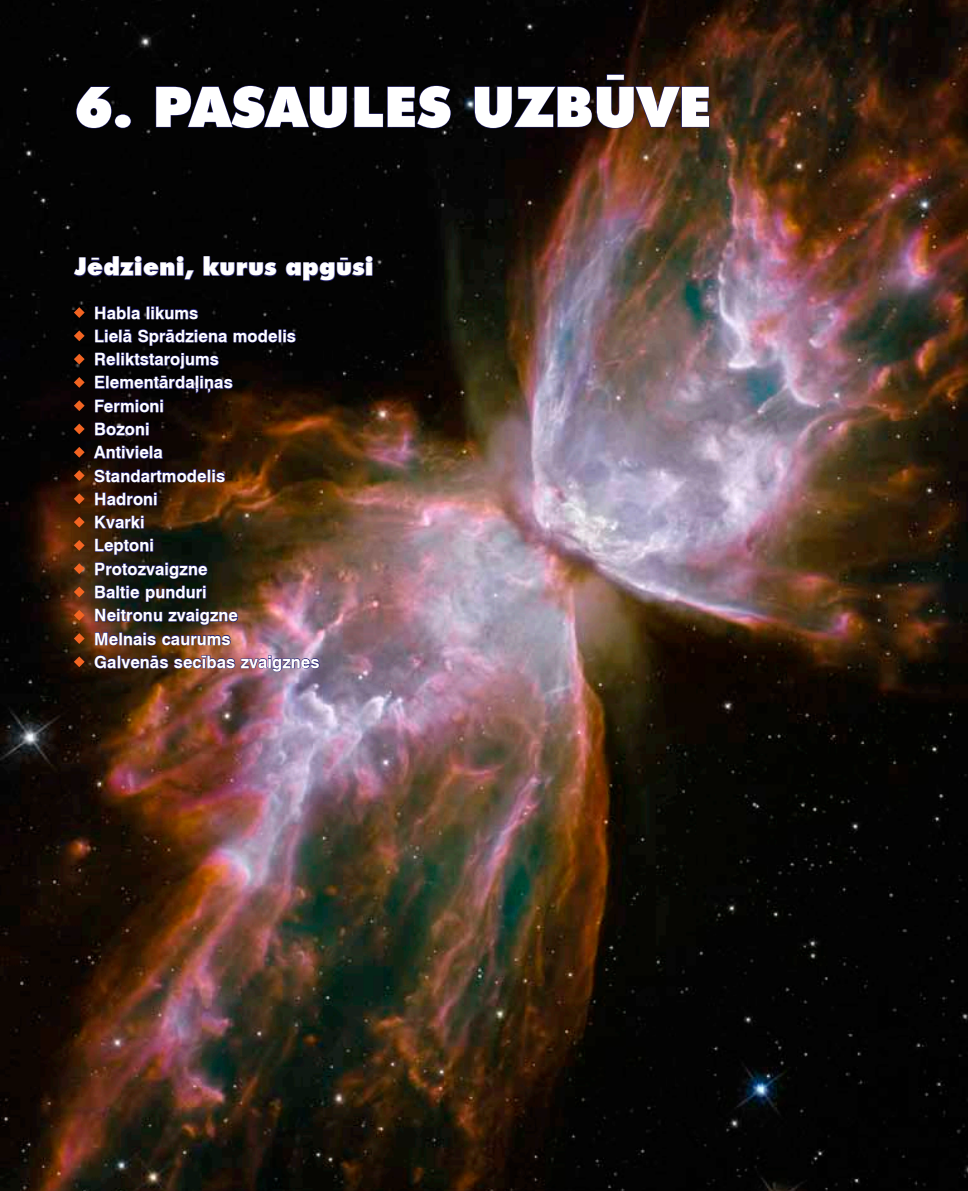
<style>
.page{position:relative;width:968px;height:1191px;background:#fff}
.page>*{position:absolute;margin:0;border:0;box-sizing:border-box;transform-origin:0 0}
.t1{font:900 56px "Futura TL";letter-spacing:.005em;color:#fff}
.t2{font:900 24.5px "Futura TL";color:#fff}
.t3{font:700 16.62px/23.3px "Swiss 721 TL";letter-spacing:.005em;color:#fff}
</style>
<div class="page">
<img style="left:0;top:0;width:967px;height:1191px">
<svg style="left:75px;top:85px;width:57px;height:44px;background:#06060d"></svg>
<svg style="left:155px;top:85px;width:192px;height:44px;background:#06060f"></svg>
<svg style="left:353px;top:85px;width:98px;height:44px;background:#070711"></svg>
<svg style="left:473px;top:74px;width:236px;height:55px;background:#201211"></svg>
<svg style="left:73px;top:256px;width:122px;height:24px;background:#080819"></svg>
<svg style="left:203px;top:256px;width:74px;height:20px"></svg>
<svg style="left:285px;top:256px;width:88px;height:25px;background:#090819"></svg>
<svg style="left:95px;top:306px;width:46px;height:14px"></svg>
<svg style="left:147px;top:306px;width:51px;height:13px"></svg>
<svg style="left:95px;top:329px;width:37px;height:14px"></svg>
<svg style="left:138px;top:329px;width:89px;height:17px;background:#0d0c29"></svg>
<svg style="left:233px;top:329px;width:63px;height:14px"></svg>
<svg style="left:95px;top:352px;width:124px;height:17px;background:#0d0c28"></svg>
<svg style="left:95px;top:376px;width:138px;height:37px;background:#110c1d"></svg>
<svg style="left:95px;top:422px;width:54px;height:14px"></svg>
<svg style="left:93px;top:445px;width:70px;height:14px"></svg>
<svg style="left:94px;top:468px;width:131px;height:14px;background:#23162f"></svg>
<svg style="left:95px;top:492px;width:62px;height:14px"></svg>
<svg style="left:95px;top:515px;width:49px;height:14px"></svg>
<svg style="left:95px;top:539px;width:58px;height:16px"></svg>
<svg style="left:95px;top:562px;width:113px;height:17px;background:#181a2f"></svg>
<svg style="left:95px;top:585px;width:111px;height:17px;background:#191c2d"></svg>
<img style="left:95px;top:608px;width:143px;height:37px">
<img style="left:94px;top:655px;width:226px;height:17px">
<svg style="left:72px;top:305px;width:15px;height:15px"></svg>
<svg style="left:72px;top:328px;width:15px;height:15px"></svg>
<svg style="left:72px;top:352px;width:15px;height:14px"></svg>
<svg style="left:72px;top:375px;width:15px;height:15px"></svg>
<svg style="left:72px;top:398px;width:15px;height:15px"></svg>
<svg style="left:72px;top:421px;width:15px;height:15px"></svg>
<svg style="left:72px;top:445px;width:15px;height:14px"></svg>
<svg style="left:72px;top:468px;width:15px;height:15px"></svg>
<svg style="left:72px;top:491px;width:15px;height:15px"></svg>
<svg style="left:72px;top:515px;width:15px;height:14px"></svg>
<svg style="left:72px;top:538px;width:15px;height:15px"></svg>
<svg style="left:72px;top:561px;width:15px;height:15px"></svg>
<svg style="left:72px;top:584px;width:15px;height:15px"></svg>
<svg style="left:72px;top:608px;width:15px;height:14px"></svg>
<svg style="left:72px;top:631px;width:15px;height:15px"></svg>
<svg style="left:72px;top:654px;width:15px;height:15px"></svg>
<h1 class="t1" style="left:74px;top:70px;width:638px">6. PASAULES UZBŪVE</h1>
<h2 class="t2" style="left:74px;top:251px;width:300px">JĒDZIENI, KURUS APGŪSI</h2>
<p class="t3" style="left:94px;top:301px;width:227px">Habla likums<br>Lielā Sprādziena modelis<br>Reliktstarojums<br>Elementārdaļiņas<br>Fermioni<br>Bozoni<br>Antiviela<br>Standartmodelis<br>Hadroni<br>Kvarki<br>Leptoni<br>Protozvaigzne<br>Baltie punduri<br>Neitronu zvaigzne<br>Melnais caurums<br>Galvenās secības zvaigznes</p>
</div>
